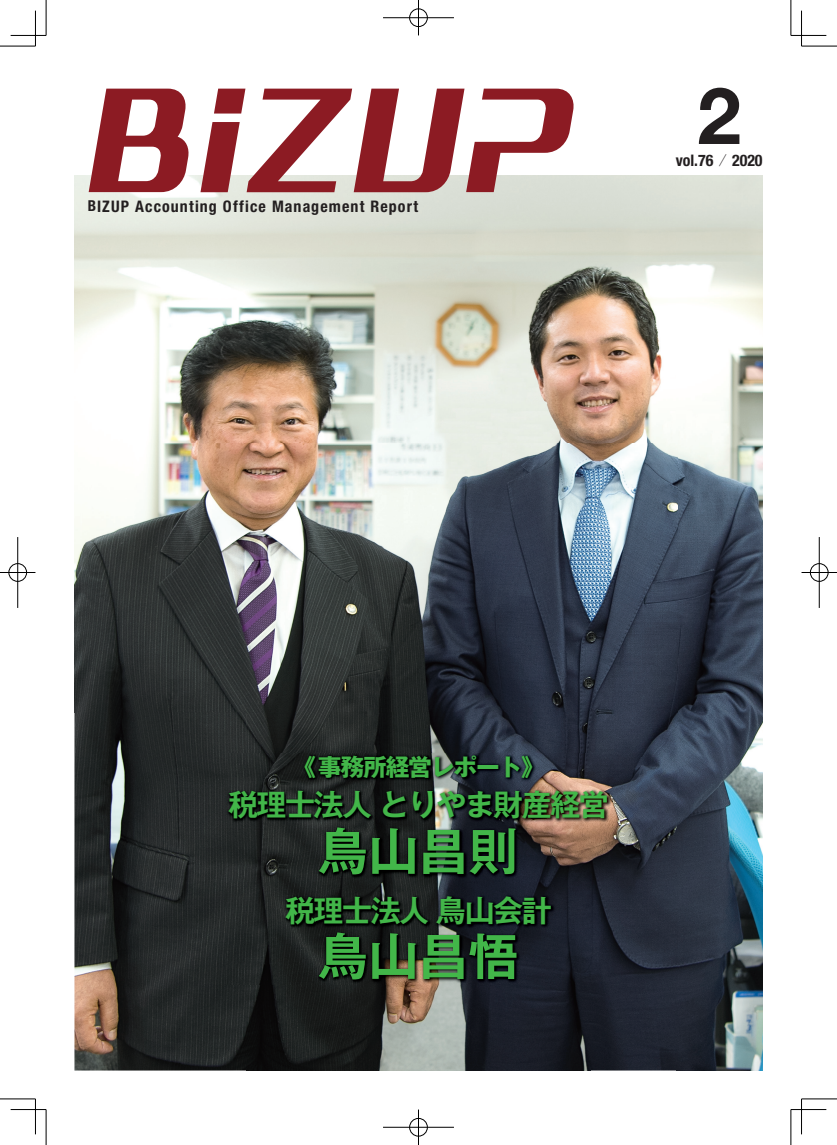
<style>
.page{position:relative;width:837px;height:1145px;background:#fff}
.page>*{position:absolute;margin:0;border:0;box-sizing:border-box;transform-origin:0 0}
.t1{font:700 78.88px "Helvetica Neue LT Pro";color:#231f20}
.t2{font:700 50px "Gothic MB101 Pro De";color:#42b649}
.t3{font:700 30px "Gothic MB101 Pro De";letter-spacing:-.05em;color:#42b649}
.t4{font:700 23.75px "Gothic MB101 Pro";letter-spacing:-.05em;color:#42b649}
.t5{font:700 condensed 16px "Helvetica Neue LT Pro";letter-spacing:.07em;color:#231f20}
.t6{font:700 condensed 16px "Helvetica Neue LT Std";color:#231f20}
.s1{font-size:15px}
.s2{font-family:"Ryumin Pro";font-weight:400;font-stretch:normal}
</style>
<div class="page">
<img style="left:74px;top:175px;width:602px;height:537px">
<img style="left:676px;top:175px;width:86px;height:895px">
<img style="left:74px;top:712px;width:172px;height:358px">
<img style="left:246px;top:712px;width:431px;height:45px">
<img style="left:590px;top:757px;width:87px;height:313px">
<img style="left:246px;top:984px;width:344px;height:86px">
<svg style="left:200px;top:89px;width:375px;height:103px"></svg>
<svg style="left:89px;top:89px;width:100px;height:103px"></svg>
<img style="left:226px;top:753px;width:386px;height:231px">
<hr style="left:0;top:46px;width:35px;height:1px;background:#000">
<hr style="left:801px;top:46px;width:35px;height:1px;background:#000">
<hr style="left:0;top:1098px;width:35px;height:1px;background:#000">
<hr style="left:801px;top:1098px;width:35px;height:1px;background:#000">
<hr style="left:46px;top:0;width:1px;height:35px;background:#000">
<hr style="left:46px;top:1109px;width:1px;height:35px;background:#000">
<hr style="left:790px;top:0;width:1px;height:35px;background:#000">
<hr style="left:790px;top:1109px;width:1px;height:35px;background:#000">
<hr style="left:11px;top:35px;width:35px;height:1px;background:#000">
<hr style="left:790px;top:35px;width:36px;height:1px;background:#000">
<hr style="left:11px;top:1109px;width:35px;height:1px;background:#000">
<hr style="left:790px;top:1109px;width:36px;height:1px;background:#000">
<hr style="left:35px;top:11px;width:1px;height:35px;background:#000">
<hr style="left:35px;top:1098px;width:1px;height:36px;background:#000">
<hr style="left:801px;top:11px;width:1px;height:35px;background:#000">
<hr style="left:801px;top:1098px;width:1px;height:36px;background:#000">
<div style="left:408px;top:8px;width:20px;height:19px;border:2px solid #fff;border-radius:50%"></div>
<hr style="left:383px;top:17px;width:71px;height:2px;background:#fff">
<hr style="left:417px;top:0;width:2px;height:35px;background:#fff">
<div style="left:409px;top:9px;width:18px;height:18px;border:1px solid #000;border-radius:50%"></div>
<hr style="left:383px;top:18px;width:71px;height:1px;background:#000">
<hr style="left:418px;top:0;width:1px;height:35px;background:#000">
<div style="left:408px;top:1117px;width:20px;height:20px;border:2px solid #fff;border-radius:50%"></div>
<hr style="left:383px;top:1126px;width:71px;height:2px;background:#fff">
<hr style="left:417px;top:1109px;width:2px;height:35px;background:#fff">
<div style="left:409px;top:1118px;width:18px;height:18px;border:1px solid #000;border-radius:50%"></div>
<hr style="left:383px;top:1127px;width:71px;height:1px;background:#000">
<hr style="left:418px;top:1109px;width:1px;height:35px;background:#000">
<div style="left:8px;top:562px;width:19px;height:20px;border:2px solid #fff;border-radius:50%"></div>
<hr style="left:0;top:571px;width:35px;height:2px;background:#fff">
<hr style="left:17px;top:537px;width:2px;height:71px;background:#fff">
<div style="left:9px;top:563px;width:18px;height:18px;border:1px solid #000;border-radius:50%"></div>
<hr style="left:0;top:572px;width:35px;height:1px;background:#000">
<hr style="left:18px;top:537px;width:1px;height:71px;background:#000">
<div style="left:809px;top:562px;width:19px;height:20px;border:2px solid #fff;border-radius:50%"></div>
<hr style="left:801px;top:571px;width:35px;height:2px;background:#fff">
<div style="left:809px;top:563px;width:19px;height:18px;border:1px solid #000;border-radius:50%"></div>
<hr style="left:801px;top:572px;width:35px;height:1px;background:#000">
<hr style="left:818px;top:537px;width:1px;height:71px;background:#000">
<p class="t5" style="left:88px;top:196px;width:331px"><span class="s1">B</span>IZUP Accounting Office Management Report</p>
<h1 class="t1" style="left:697px;top:67px;width:45px">2</h1>
<p class="t6" style="left:675px;top:150px;width:88px">vol.76 <span class="s2">/</span> 2020</p>
<h3 class="t4" style="left:292px;top:747px;width:254px">《事務所経営レポート》</h3>
<h3 class="t3" style="left:228px;top:780px;width:382px">税理士法人 とりやま財産経営</h3>
<h2 class="t2" style="left:318px;top:809px;width:201px">鳥山昌則</h2>
<h3 class="t3" style="left:285px;top:885px;width:268px">税理士法人 鳥山会計</h3>
<h2 class="t2" style="left:318px;top:914px;width:201px">鳥山昌悟</h2>
</div>
